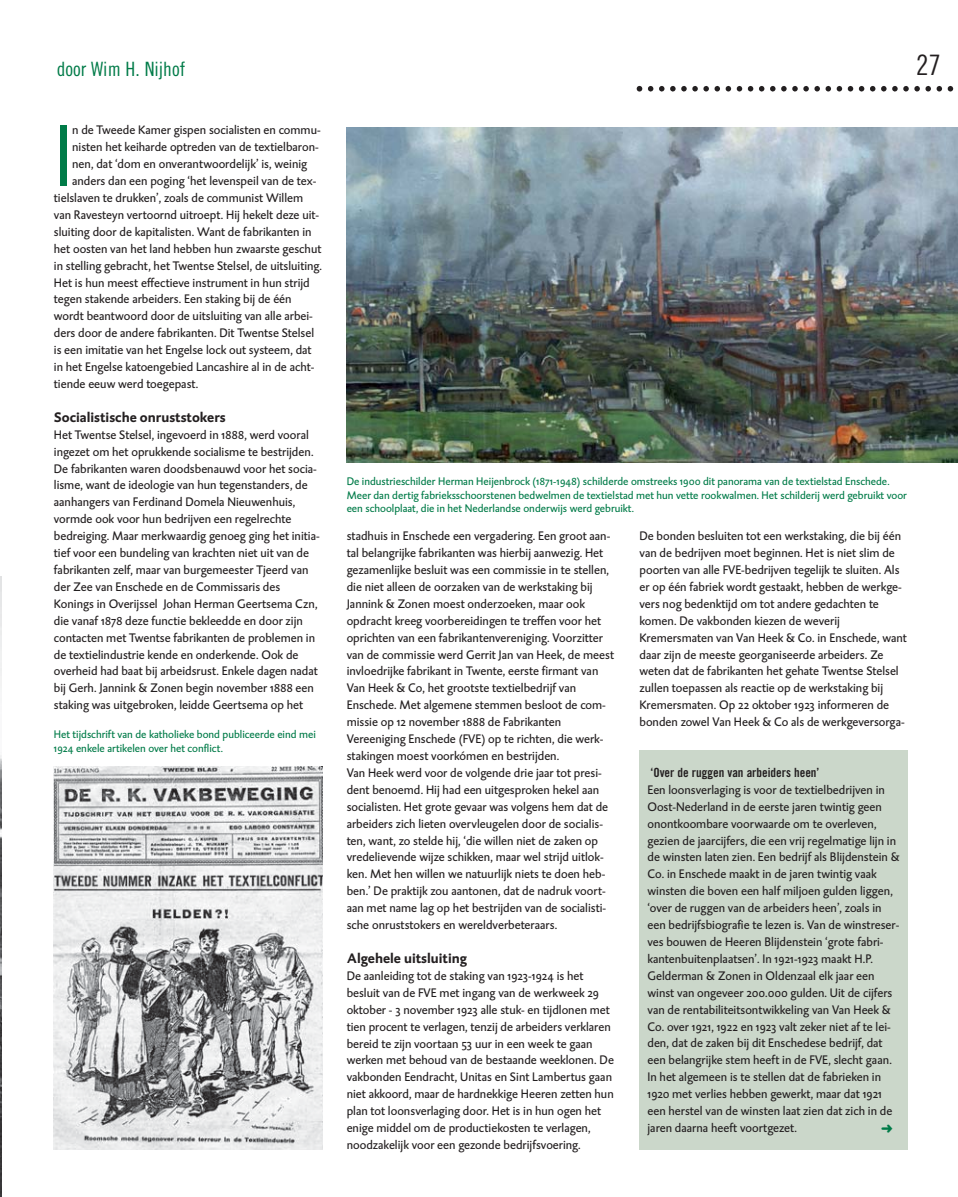
<style>
.page{position:relative;width:958px;height:1197px;background:#fff}
.page>*{position:absolute;margin:0;border:0;box-sizing:border-box;transform-origin:0 0}
.t1{font:83px "Trade Gothic Cond Eighteen";color:#007b48}
.t2{font:28.2px "Trade Gothic Cond Eighteen";color:#231f20}
.t3{font:19.8px "Trade Gothic Cond Eighteen";color:#007b48}
.t4{font:700 14px "DTL Caspari ST";color:#231f20}
.t5{font:12.6px/17px "DTL Caspari ST";color:#231f20}
.t6{font:12.6px "Trade Gothic Bold Cond Twenty";color:#231f20}
.t7{font:11.2px/13.6px "DTL Caspari ST";color:#007b48}
</style>
<div class="page">
<img style="left:347px;top:128px;width:611px;height:334px">
<img style="left:0;top:576px;width:2px;height:620px">
<svg style="left:637px;top:86px;width:317px;height:6px"></svg>
<img style="left:54px;top:766px;width:269px;height:383px">
<div style="left:640px;top:750px;width:268px;height:399px;background:#cbd7ca"></div>
<h3 class="t3" style="left:57px;top:62px;width:130px">door Wim H. Nijhof</h3>
<h2 class="t2" style="left:916px;top:55px;width:27px">27</h2>
<h1 class="t1" style="left:54px;top:125px;width:20px">I</h1>
<p class="t5" style="left:72px;top:123px;width:250px">n de Tweede Kamer gispen socialisten en commu-</p>
<p class="t5" style="left:72px;top:139px;width:248px">nisten het keiharde optreden van de textielbaron-</p>
<p class="t5" style="left:72px;top:156px;width:237px">nen, dat ‘dom en onverantwoordelijk’ is, weinig</p>
<p class="t5" style="left:72px;top:173px;width:246px">anders dan een poging ‘het levenspeil van de tex-</p>
<p class="t5" style="left:54px;top:190px;width:251px">tielslaven te drukken’, zoals de communist Willem</p>
<p class="t5" style="left:54px;top:207px;width:267px">van Ravesteyn vertoornd uitroept. Hij hekelt deze uit-</p>
<p class="t5" style="left:54px;top:224px;width:259px">sluiting door de kapitalisten. Want de fabrikanten in</p>
<p class="t5" style="left:54px;top:241px;width:269px">het oosten van het land hebben hun zwaarste geschut</p>
<p class="t5" style="left:54px;top:258px;width:270px">in stelling gebracht, het Twentse Stelsel, de uitsluiting.</p>
<p class="t5" style="left:54px;top:275px;width:257px">Het is hun meest effectieve instrument in hun strijd</p>
<p class="t5" style="left:54px;top:292px;width:239px">tegen stakende arbeiders. Een staking bij de één</p>
<p class="t5" style="left:54px;top:308px;width:261px">wordt beantwoord door de uitsluiting van alle arbei-</p>
<p class="t5" style="left:54px;top:325px;width:262px">ders door de andere fabrikanten. Dit Twentse Stelsel</p>
<p class="t5" style="left:54px;top:342px;width:259px">is een imitatie van het Engelse lock out systeem, dat</p>
<p class="t5" style="left:54px;top:359px;width:262px">in het Engelse katoengebied Lancashire al in de acht-</p>
<p class="t5" style="left:54px;top:376px;width:146px">tiende eeuw werd toegepast.</p>
<p class="t4" style="left:54px;top:409px;width:173px">Socialistische onruststokers</p>
<p class="t5" style="left:54px;top:427px;width:267px">Het Twentse Stelsel, ingevoerd in 1888, werd vooral ingezet om het oprukkende socialisme te bestrijden.<br>De fabrikanten waren doodsbenauwd voor het socia&shy;lisme, want de ideologie van hun tegenstanders, de aanhangers van Ferdinand Domela Nieuwenhuis, vormde ook voor hun bedrijven een regelrechte bedreiging. Maar merkwaardig genoeg ging het initia&shy;tief voor een bundeling van krachten niet uit van de fabrikanten zelf, maar van burgemeester Tjeerd van der Zee van Enschede en de Commissaris des Konings in Overijssel Johan Herman Geertsema Czn, die vanaf 1878 deze functie bekleedde en door zijn contacten met Twentse fabrikanten de problemen in de textielindustrie kende en onderkende. Ook de overheid had baat bij arbeidsrust. Enkele dagen nadat bij Gerh. Jannink &amp; Zonen begin november 1888 een staking was uitgebroken, leidde Geertsema op het</p>
<p class="t7" style="left:54px;top:728px;width:263px">Het tijdschrift van de katholieke bond publiceerde eind mei<br>1924 enkele artikelen over het conflict.</p>
<p class="t7" style="left:347px;top:475px;width:562px">De industrieschilder Herman Heijenbrock (1871-1948) schilderde omstreeks 1900 dit panorama van de textielstad Enschede.<br>Meer dan dertig fabrieksschoorstenen bedwelmen de textielstad met hun vette rookwalmen. Het schilderij werd gebruikt voor een schoolplaat, die in het Nederlandse onderwijs werd gebruikt.</p>
<p class="t5" style="left:347px;top:528px;width:269px">stadhuis in Enschede een vergadering. Een groot aan&shy;tal belangrijke fabrikanten was hierbij aanwezig. Het gezamenlijke besluit was een commissie in te stellen, die niet alleen de oorzaken van de werkstaking bij Jannink &amp; Zonen moest onderzoeken, maar ook opdracht kreeg voorbereidingen te treffen voor het oprichten van een fabrikantenvereniging. Voorzitter van de commissie werd Gerrit Jan van Heek, de meest invloedrijke fabrikant in Twente, eerste firmant van Van Heek &amp; Co, het grootste textielbedrijf van Enschede. Met algemene stemmen besloot de com&shy;missie op 12 november 1888 de Fabrikanten Vereeniging Enschede (FVE) op te richten, die werk&shy;stakingen moest voorkómen en bestrijden.<br>Van Heek werd voor de volgende drie jaar tot presi&shy;dent benoemd. Hij had een uitgesproken hekel aan socialisten. Het grote gevaar was volgens hem dat de arbeiders zich lieten overvleugelen door de socialis&shy;ten, want, zo stelde hij, ‘die willen niet de zaken op vredelievende wijze schikken, maar wel strijd uitlok&shy;ken. Met hen willen we natuurlijk niets te doen heb&shy;ben.’ De praktijk zou aantonen, dat de nadruk voort&shy;aan met name lag op het bestrijden van de socialisti&shy;sche onruststokers en wereldverbeteraars.</p>
<p class="t4" style="left:347px;top:949px;width:122px">Algehele uitsluiting</p>
<p class="t5" style="left:347px;top:968px;width:269px">De aanleiding tot de staking van 1923-1924 is het besluit van de FVE met ingang van de werkweek 29 oktober - 3 november 1923 alle stuk- en tijdlonen met tien procent te verlagen, tenzij de arbeiders verklaren bereid te zijn voortaan 53 uur in een week te gaan werken met behoud van de bestaande weeklonen. De vakbonden Eendracht, Unitas en Sint Lambertus gaan niet akkoord, maar de hardnekkige Heeren zetten hun plan tot loonsverlaging door. Het is in hun ogen het enige middel om de productiekosten te verlagen, noodzakelijk voor een gezonde bedrijfsvoering.</p>
<p class="t5" style="left:640px;top:528px;width:269px">De bonden besluiten tot een werkstaking, die bij één van de bedrijven moet beginnen. Het is niet slim de poorten van alle FVE-bedrijven tegelijk te sluiten. Als er op één fabriek wordt gestaakt, hebben de werkge&shy;vers nog bedenktijd om tot andere gedachten te komen. De vakbonden kiezen de weverij Kremersmaten van Van Heek &amp; Co. in Enschede, want daar zijn de meeste georganiseerde arbeiders. Ze weten dat de fabrikanten het gehate Twentse Stelsel zullen toepassen als reactie op de werkstaking bij Kremersmaten. Op 22 oktober 1923 informeren de bonden zowel Van Heek &amp; Co als de werkgeversorga-</p>
<p class="t6" style="left:651px;top:767px;width:170px">‘Over de ruggen van arbeiders heen’</p>
<p class="t5" style="left:647px;top:782px;width:254px">Een loonsverlaging is voor de textielbedrijven in Oost-Nederland in de eerste jaren twintig geen onontkoombare voorwaarde om te overleven, gezien de jaarcijfers, die een vrij regelmatige lijn in de winsten laten zien. Een bedrijf als Blijdenstein &amp; Co. in Enschede maakt in de jaren twintig vaak winsten die boven een half miljoen gulden liggen, ‘over de ruggen van de arbeiders heen’, zoals in een bedrijfsbiografie te lezen is. Van de winstreser&shy;ves bouwen de Heeren Blijdenstein ‘grote fabri&shy;kantenbuitenplaatsen’. In 1921-1923 maakt H.P.<br>Gelderman &amp; Zonen in Oldenzaal elk jaar een winst van ongeveer 200.000 gulden. Uit de cijfers van de rentabiliteitsontwikkeling van Van Heek &amp; Co. over 1921, 1922 en 1923 valt zeker niet af te lei&shy;den, dat de zaken bij dit Enschedese bedrijf, dat een belangrijke stem heeft in de FVE, slecht gaan.<br>In het algemeen is te stellen dat de fabrieken in 1920 met verlies hebben gewerkt, maar dat 1921 een herstel van de winsten laat zien dat zich in de jaren daarna heeft voortgezet.</p>
</div>
